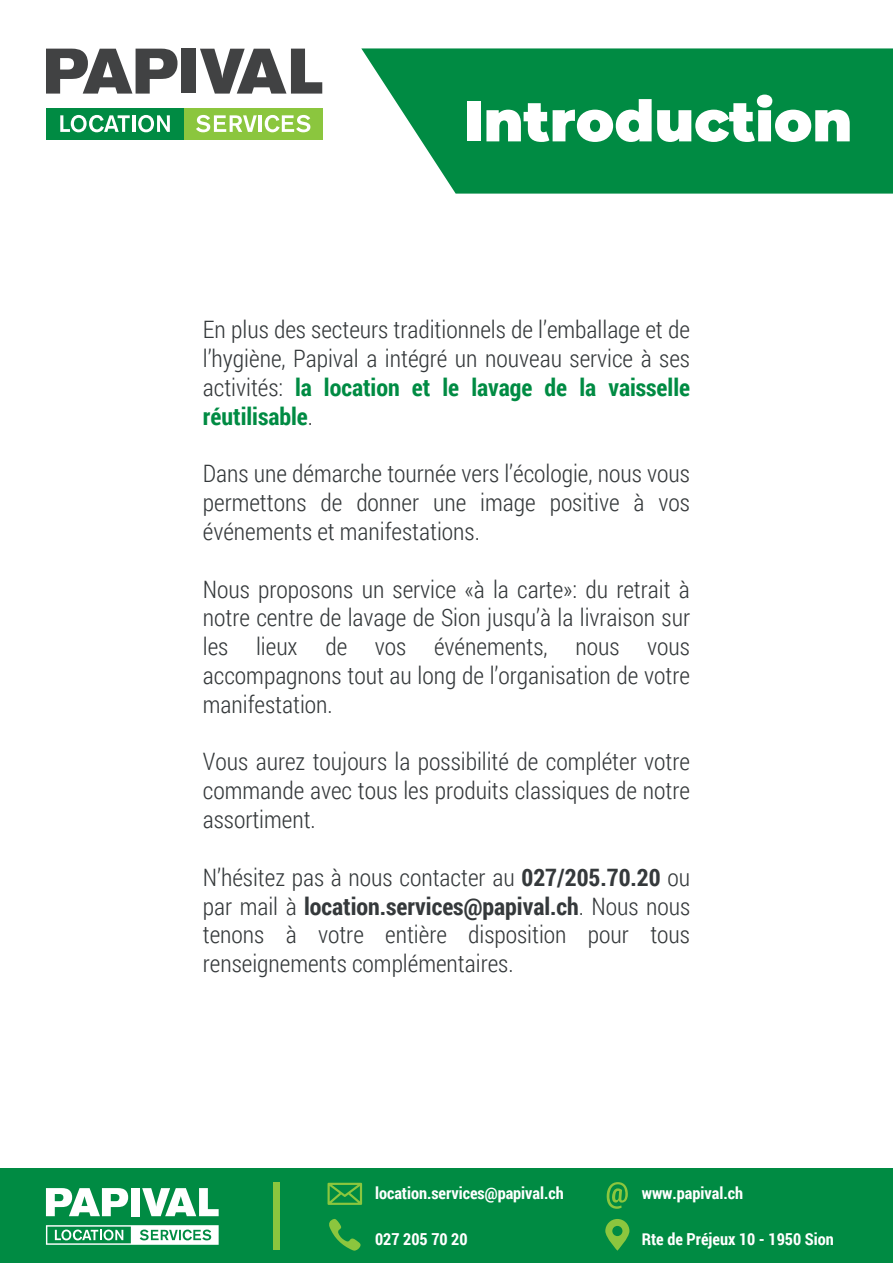
<style>
.page{position:relative;width:893px;height:1263px;background:#fff}
.page>*{position:absolute;margin:0;border:0;box-sizing:border-box;transform-origin:0 0}
.t1{font:900 57px "Montserrat";color:#fff}
.t2{font:300 24px/28.8px "Roboto Condensed";color:#35393b;text-align:justify}
.t3{font:700 16.5px "Roboto Condensed";color:#fff}
.s1{font-weight:700;color:#008b43}
.s2{font-weight:700}
</style>
<div class="page">
<svg style="left:46px;top:49px;width:131px;height:45px"></svg>
<div style="left:182px;top:48px;width:14px;height:45px;background:#414243"></div>
<svg style="left:200px;top:49px;width:122px;height:45px"></svg>
<div style="left:46px;top:108px;width:138px;height:31px;background:#008b43"></div>
<svg style="left:60px;top:115px;width:70px;height:17px"></svg>
<hr style="left:132px;top:115px;width:3px;height:17px;background:#fff">
<svg style="left:138px;top:115px;width:32px;height:17px"></svg>
<div style="left:184px;top:108px;width:138px;height:31px;background:#8bc63e"></div>
<svg style="left:196px;top:115px;width:61px;height:17px"></svg>
<hr style="left:259px;top:115px;width:3px;height:17px;background:#fff">
<svg style="left:265px;top:115px;width:45px;height:17px"></svg>
<div style="left:0;top:1169px;width:893px;height:94px;background:#008b43"></div>
<div style="left:273px;top:1182px;width:7px;height:68px;background:#8bc63e"></div>
<svg style="left:327px;top:1183px;width:35px;height:22px"></svg>
<svg style="left:329px;top:1219px;width:32px;height:32px"></svg>
<svg style="left:605px;top:1219px;width:24px;height:32px"></svg>
<svg style="left:606px;top:1182px;width:22px;height:27px"></svg>
<svg style="left:46px;top:1188px;width:82px;height:28px"></svg>
<div style="left:131px;top:1188px;width:9px;height:28px;background:#fff"></div>
<svg style="left:142px;top:1188px;width:77px;height:28px"></svg>
<svg style="left:46px;top:1225px;width:173px;height:20px"></svg>
<svg style="left:361px;top:48px;width:532px;height:146px;background:#1c9757"></svg>
<h1 class="t1" style="left:464px;top:78px;width:390px">Introduction</h1>
<p class="t2" style="left:203px;top:315px;width:489px">En plus des secteurs traditionnels de l’emballage et de l’hygiène, Papival a intégré un nouveau service à ses activités: <span class="s1">la location et le lavage de la vaisselle réutilisable</span>.</p>
<p class="t2" style="left:203px;top:459px;width:489px">Dans une démarche tournée vers l’écologie, nous vous permettons de donner une image positive à vos événements et manifestations.</p>
<p class="t2" style="left:203px;top:574px;width:489px">Nous proposons un service «à la carte»: du retrait à notre centre de lavage de Sion jusqu’à la livraison sur les lieux de vos événements, nous vous accompagnons tout au long de l’organisation de votre manifestation.</p>
<p class="t2" style="left:203px;top:747px;width:489px">Vous aurez toujours la possibilité de compléter votre commande avec tous les produits classiques de notre assortiment.</p>
<p class="t2" style="left:203px;top:862px;width:489px">N’hésitez pas à nous contacter au <span class="s2">027/205.70.20</span> ou par mail à <span class="s2">location.services@papival.ch</span>. Nous nous tenons à votre entière disposition pour tous renseignements complémentaires.</p>
<p class="t3" style="left:375px;top:1181px;width:190px">location.services@papival.ch</p>
<p class="t3" style="left:375px;top:1227px;width:94px">027 205 70 20</p>
<p class="t3" style="left:642px;top:1181px;width:103px">www.papival.ch</p>
<p class="t3" style="left:642px;top:1227px;width:194px">Rte de Préjeux 10 - 1950 Sion</p>
</div>
